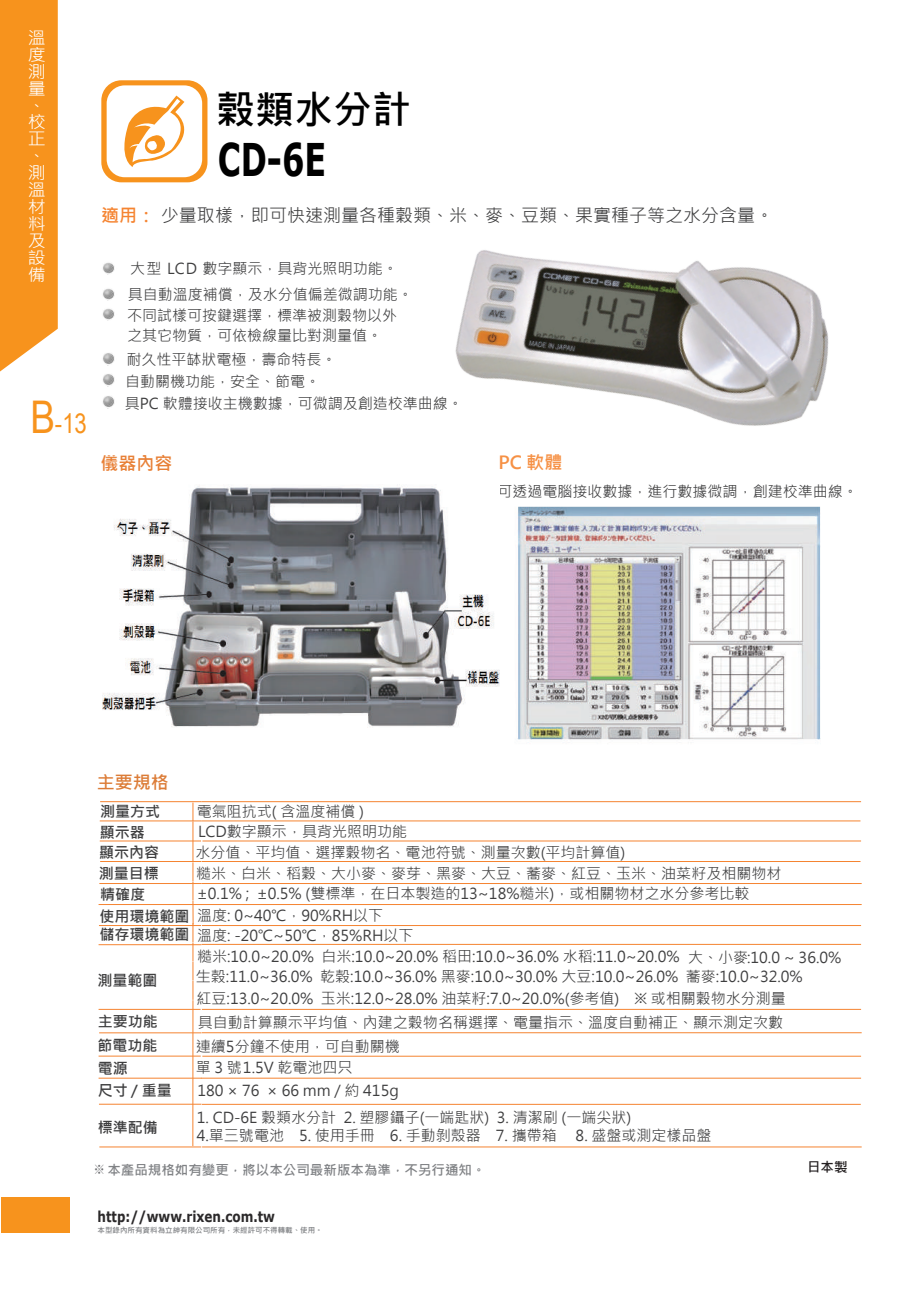
<style>
.page{position:relative;width:919px;height:1289px;background:#fff}
.page>*{position:absolute;margin:0;border:0;box-sizing:border-box;transform-origin:0 0}
.t1{font:700 45px "Verdana";color:#000;scale:.7 1}
.t2{font:700 39px "Microsoft Jheng Hei";color:#000}
.t3{font:27px "Arial Narrow";color:#f7931d}
.t4{font:18px "Microsoft Jheng Hei";color:#3e3e3f}
.t5{font:700 18px "Microsoft Jheng Hei";color:#dc7c37}
.t6{font:700 18px "Microsoft Jheng Hei";color:#e88036}
.t7{font:700 18px "Microsoft Jheng Hei";color:#f69145}
.t8{font:16.95px/17px "Microsoft Jheng Hei";color:#fff;scale:1.06 1}
.t9{font:15px/21.3px "Microsoft Jheng Hei";color:#3e3e3f}
.t10{font:700 15px "Microsoft Jheng Hei";color:#3e3e3f}
.t11{font:700 15px "Verdana";color:#2b292a;scale:.8 1}
.t12{font:700 13.5px "Microsoft Jheng Hei";color:#808285}
.t13{font:700 13.5px "Microsoft Jheng Hei";color:#231f20}
.t14{font:700 7.5px "Microsoft Jheng Hei";color:#808285}
.s1{font-size:45px}
.s2{font-weight:700;color:#f58431}
.s3{font-weight:700}
</style>
<div class="page">
<svg style="left:0;top:0;width:58px;height:371px"></svg>
<div style="left:1px;top:1197px;width:68px;height:35px;background:#f7931d"></div>
<svg style="left:101px;top:80px;width:106px;height:102px"></svg>
<img style="left:517px;top:540px;width:304px;height:200px">
<img style="left:455px;top:250px;width:374px;height:290px">
<hr style="left:100px;top:801px;width:101px;height:1px;background:#f58431">
<hr style="left:201px;top:801px;width:660px;height:1px;background:#f58431">
<svg style="left:193px;top:802px;width:1px;height:18px"></svg>
<hr style="left:100px;top:820px;width:101px;height:1px;background:#f58431">
<hr style="left:201px;top:820px;width:659px;height:1px;background:#f58431">
<hr style="left:193px;top:821px;width:1px;height:41px;background:#f58431">
<hr style="left:100px;top:861px;width:101px;height:1px;background:#f58431">
<hr style="left:202px;top:861px;width:658px;height:1px;background:#f58431">
<hr style="left:99px;top:944px;width:102px;height:1px;background:#f58431">
<hr style="left:201px;top:944px;width:660px;height:1px;background:#f58431">
<hr style="left:99px;top:1009px;width:102px;height:1px;background:#f58431">
<hr style="left:202px;top:1009px;width:659px;height:1px;background:#f58431">
<hr style="left:99px;top:1032px;width:102px;height:1px;background:#f58431">
<hr style="left:202px;top:1032px;width:659px;height:1px;background:#f58431">
<hr style="left:99px;top:1055px;width:102px;height:1px;background:#f58431">
<hr style="left:202px;top:1055px;width:659px;height:1px;background:#f58431">
<hr style="left:99px;top:1077px;width:102px;height:1px;background:#f58431">
<hr style="left:201px;top:1077px;width:660px;height:1px;background:#f58431">
<hr style="left:99px;top:1103px;width:102px;height:1px;background:#f58431">
<hr style="left:202px;top:1104px;width:658px;height:1px;background:#f58431">
<svg style="left:193px;top:862px;width:1px;height:137px"></svg>
<hr style="left:192px;top:1000px;width:1px;height:146px;background:#f58431">
<hr style="left:99px;top:1146px;width:102px;height:1px;background:#f58431">
<hr style="left:202px;top:1146px;width:659px;height:1px;background:#f58431">
<hr style="left:100px;top:840px;width:101px;height:1px;background:#f58431">
<hr style="left:202px;top:840px;width:659px;height:1px;background:#f58431">
<hr style="left:99px;top:883px;width:102px;height:1px;background:#f58431">
<hr style="left:201px;top:883px;width:660px;height:1px;background:#f58431">
<hr style="left:99px;top:904px;width:103px;height:1px;background:#f58431">
<hr style="left:201px;top:904px;width:660px;height:1px;background:#f58431">
<hr style="left:99px;top:925px;width:102px;height:1px;background:#f58431">
<hr style="left:202px;top:925px;width:659px;height:1px;background:#f58431">
<img style="left:103px;top:262px;width:12px;height:13px">
<img style="left:103px;top:288px;width:12px;height:13px">
<img style="left:103px;top:308px;width:12px;height:13px">
<img style="left:103px;top:353px;width:12px;height:13px">
<img style="left:103px;top:374px;width:12px;height:13px">
<img style="left:103px;top:396px;width:12px;height:13px">
<img style="left:102px;top:484px;width:397px;height:244px">
<p class="t8" style="left:28px;top:29px;width:18px">溫度測量︑校正︑測溫材料及設備</p>
<h3 class="t3" style="left:30px;top:404px;width:58px"><span class="s1">B</span>-13</h3>
<h2 class="t2" style="left:216px;top:85px;width:196px">榖類水分計</h2>
<h1 class="t1" style="left:218px;top:127px;width:156px">CD-6E</h1>
<p class="t4" style="left:101px;top:204px;width:673px"><span class="s2">適用：</span>少量取樣，即可快速測量各種穀類、米、麥、豆類、果實種子等之水分含量。</p>
<p class="t9" style="left:130px;top:258px;width:269px">大型 LCD 數字顯示，具背光照明功能。</p>
<p class="t9" style="left:128px;top:284px;width:286px">具自動溫度補償，及水分值偏差微調功能。</p>
<p class="t9" style="left:127px;top:305px;width:271px;line-height:20.2px">不同試樣可按鍵選擇，標準被測穀物以外之其它物質，可依檢線量比對測量值。</p>
<p class="t9" style="left:126px;top:349px;width:211px">耐久性平缽狀電極，壽命特長。</p>
<p class="t9" style="left:125px;top:371px;width:197px">自動關機功能，安全、節電。</p>
<p class="t9" style="left:125px;top:393px;width:339px">具PC 軟體接收主機數據，可微調及創造校準曲線。</p>
<p class="t6" style="left:100px;top:452px;width:73px">儀器內容</p>
<p class="t7" style="left:498px;top:450px;width:65px">PC 軟體</p>
<p class="t9" style="left:497px;top:481px;width:361px">可透過電腦接收數據，進行數據微調，創建校準曲線。</p>
<p class="t5" style="left:97px;top:770px;width:73px">主要規格</p>
<p class="t10" style="left:100px;top:802px;width:61px">測量方式</p>
<p class="t9" style="left:197px;top:801px;width:169px">電氣阻抗式( 含溫度補償 )</p>
<p class="t10" style="left:100px;top:823px;width:46px">顯示器</p>
<p class="t9" style="left:198px;top:821px;width:210px">LCD數字顯示，具背光照明功能</p>
<p class="t10" style="left:99px;top:842px;width:61px">顯示內容</p>
<p class="t9" style="left:195px;top:842px;width:431px">水分值、平均值、選擇穀物名、電池符號、測量次數(平均計算值)</p>
<p class="t10" style="left:99px;top:863px;width:61px">測量目標</p>
<p class="t9" style="left:196px;top:862px;width:587px">糙米、白米、稻穀、大小麥、麥芽、黑麥、大豆、蕎麥、紅豆、玉米、油菜籽及相關物材</p>
<p class="t10" style="left:100px;top:885px;width:46px">精確度</p>
<p class="t9" style="left:99px;top:882px;width:651px;text-indent:97px">±0.1% ; ±0.5% (雙標準，在日本製造的13~18%糙米)，或相關物材之水分參考比較<span class="s3">使用環境範圍</span>溫度: 0~40℃，90%RH以下<br><span class="s3">儲存環境範圍</span>溫度: -20℃~50℃，85%RH以下</p>
<p class="t10" style="left:97px;top:971px;width:61px">測量範圍</p>
<p class="t9" style="left:196px;top:946px;width:647px;line-height:20.1px">糙米:10.0~20.0% 白米:10.0~20.0% 稻田:10.0~36.0% 水稻:11.0~20.0% 大、小麥:10.0 ~ 36.0%生榖:11.0~36.0% 乾榖:10.0~36.0% 黑麥:10.0~30.0% 大豆:10.0~26.0% 蕎麥:10.0~32.0%</p>
<p class="t9" style="left:196px;top:987px;width:590px">紅豆:13.0~20.0% 玉米:12.0~28.0% 油菜籽:7.0~20.0%(參考值) ※ 或相關穀物水分測量</p>
<p class="t10" style="left:98px;top:1011px;width:61px">主要功能</p>
<p class="t9" style="left:198px;top:1012px;width:586px">具自動計算顯示平均值、內建之穀物名稱選擇、電量指示、溫度自動補正、顯示測定次數</p>
<p class="t10" style="left:97px;top:1036px;width:61px">節電功能</p>
<p class="t9" style="left:196px;top:1035px;width:205px">連續5分鐘不使用，可自動關機</p>
<p class="t10" style="left:98px;top:1058px;width:31px">電源</p>
<p class="t9" style="left:196px;top:1056px;width:158px">單 3 號1.5V 乾電池四只</p>
<p class="t10" style="left:98px;top:1080px;width:76px">尺寸 / 重量</p>
<p class="t9" style="left:197px;top:1080px;width:203px">180 × 76 × 66 mm / 約 415g</p>
<p class="t10" style="left:98px;top:1118px;width:61px">標準配備</p>
<p class="t9" style="left:197px;top:1108px;width:436px;line-height:18px">1. CD-6E 穀類水分計 2. 塑膠鑷子(一端匙狀) 3. 清潔刷 (一端尖狀)<br>4.單三號電池 5. 使用手冊 6. 手動剝殼器 7. 攜帶箱</p>
<p class="t9" style="left:575px;top:1124px;width:137px">8. 盛盤或測定樣品盤</p>
<p class="t12" style="left:94px;top:1161px;width:393px"><sup>※</sup> 本產品規格如有變更，將以本公司最新版本為準，不另行通知。</p>
<p class="t11" style="left:98px;top:1205px;width:223px">http://www.rixen.com.tw</p>
<p class="t14" style="left:98px;top:1225px;width:226px">本型錄內所有資料為立紳有限公司所有，未經許可不得轉載、使用。</p>
<p class="t13" style="left:807px;top:1158px;width:42px">日本製</p>
</div>
